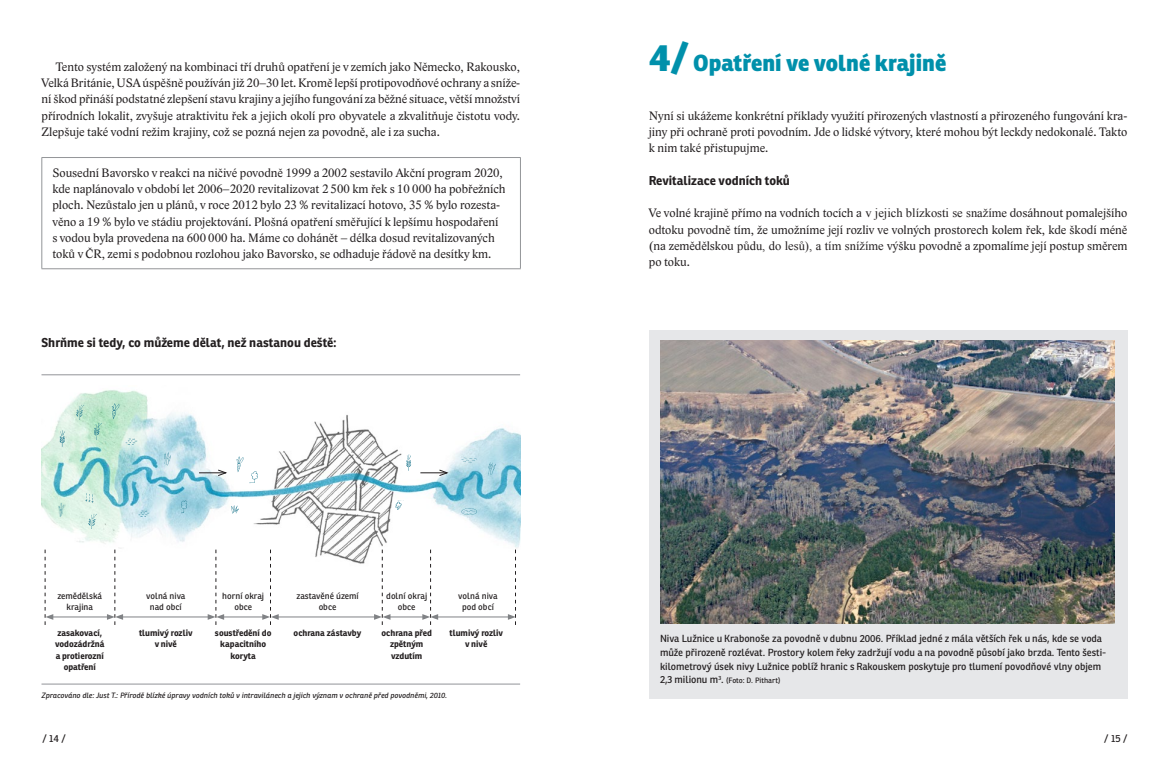
<style>
.page{position:relative;width:1170px;height:780px;background:#fff}
.page>*{position:absolute;margin:0;border:0;box-sizing:border-box;transform-origin:0 0}
.Nadpis_1{font:800 22.5px "Ronnia";color:#0090ab}
.Box{font:12.5px/16.2px "Lido STF";color:#231f20}
.Odstavec_1{font:12.5px/16.2px "Lido STF";color:#231f20;text-align:justify}
.Odstavec{font:12.5px/16.2px "Lido STF";color:#231f20;text-align:justify}
.Nadpis_2{font:700 12.5px "Ronnia";color:#231f20}
.t1{font:10px/13.8px "Ronnia";letter-spacing:-.005em;color:#231f20}
.t2{font:700 8.75px/11.2px "Ronnia";color:#231f20;text-align:center}
.t3{font:8.75px/11.2px "Ronnia";color:#231f20;text-align:center}
.t4{font:italic 7.5px "Ronnia";color:#231f20}
.t5{font:7.5px "Ronnia";color:#231f20}
.s1{font-size:37.5px}
.s2{font-family:"Times New Roman"}
.s3{font-size:10px}
</style>
<div class="page">
<hr style="left:41px;top:157px;width:479px;height:1px;background:#939598">
<hr style="left:41px;top:158px;width:1px;height:110px;background:#939598">
<hr style="left:520px;top:158px;width:1px;height:110px;background:#939598">
<hr style="left:41px;top:268px;width:479px;height:1px;background:#939598">
<img style="left:42px;top:390px;width:478px;height:207px">
<hr style="left:41px;top:374px;width:479px;height:1px;background:#a8a9ad">
<hr style="left:41px;top:683px;width:479px;height:1px;background:#a8a9ad">
<hr style="left:51px;top:616px;width:58px;height:1px;background:#808285">
<svg style="left:45px;top:549px;width:8px;height:76px"></svg>
<hr style="left:222px;top:616px;width:42px;height:1px;background:#808285">
<hr style="left:277px;top:616px;width:99px;height:1px;background:#808285">
<svg style="left:262px;top:549px;width:17px;height:76px"></svg>
<hr style="left:388px;top:616px;width:36px;height:1px;background:#808285">
<svg style="left:374px;top:549px;width:16px;height:76px"></svg>
<hr style="left:436px;top:616px;width:74px;height:1px;background:#808285">
<svg style="left:422px;top:549px;width:16px;height:76px"></svg>
<svg style="left:508px;top:549px;width:8px;height:76px"></svg>
<hr style="left:121px;top:616px;width:89px;height:1px;background:#808285">
<svg style="left:107px;top:549px;width:16px;height:76px"></svg>
<svg style="left:208px;top:549px;width:16px;height:76px"></svg>
<img style="left:162px;top:450px;width:10px;height:16px">
<svg style="left:126px;top:436px;width:12px;height:10px"></svg>
<svg style="left:138px;top:508px;width:12px;height:10px"></svg>
<img style="left:57px;top:429px;width:9px;height:19px">
<img style="left:248px;top:469px;width:10px;height:16px">
<img style="left:178px;top:499px;width:9px;height:14px">
<img style="left:57px;top:502px;width:9px;height:16px">
<svg style="left:390px;top:500px;width:13px;height:11px"></svg>
<img style="left:461px;top:507px;width:17px;height:8px">
<svg style="left:85px;top:492px;width:10px;height:11px"></svg>
<img style="left:484px;top:460px;width:13px;height:16px">
<img style="left:459px;top:457px;width:19px;height:6px">
<img style="left:235px;top:456px;width:9px;height:16px">
<img style="left:111px;top:403px;width:8px;height:16px">
<img style="left:403px;top:453px;width:10px;height:19px">
<img style="left:93px;top:422px;width:9px;height:19px">
<img style="left:75px;top:404px;width:10px;height:16px">
<img style="left:88px;top:513px;width:9px;height:16px">
<svg style="left:231px;top:504px;width:9px;height:10px"></svg>
<svg style="left:199px;top:469px;width:28px;height:7px"></svg>
<svg style="left:420px;top:469px;width:29px;height:7px"></svg>
<div style="left:648px;top:330px;width:479px;height:368px;background:#e6e7e9"></div>
<img style="left:660px;top:341px;width:454px;height:283px">
<p class="Odstavec" style="left:41px;top:59px;width:480px;text-indent:14px">Tento systém založený na kombinaci tří druhů opatření je v zemích jako Německo, Rakousko, Velká Británie, USA úspěšně používán již 20–30 let. Kromě lepší protipovodňové ochrany a sníže&shy;ní škod přináší podstatné zlepšení stavu krajiny a jejího fungování za běžné situace, větší množství přírodních lokalit, zvyšuje atraktivitu řek a jejich okolí pro obyvatele a zkvalitňuje čistotu vody.<br>Zlepšuje také vodní režim krajiny, což se pozná nejen za povodně, ale i za sucha.</p>
<p class="Box" style="left:52px;top:165px;width:454px">Sousední Bavorsko v reakci na ničivé povodně 1999 a 2002 sestavilo Akční program 2020, kde naplánovalo v období let 2006–2020 revitalizovat 2 500 km řek s 10 000 ha pobřežních ploch. Nezůstalo jen u plánů, v roce 2012 bylo 23 % revitalizací hotovo, 35 % bylo rozesta&shy;věno a 19 % bylo ve stádiu projektování. Plošná opatření směřující k lepšímu hospodaření s vodou byla provedena na 600 000 ha. Máme co dohánět – délka dosud revitalizovaných toků v ČR, zemi s podobnou rozlohou jako Bavorsko, se odhaduje řádově na desítky km.</p>
<p class="Nadpis_2" style="left:41px;top:335px;width:297px">Shrňme si tedy, co můžeme dělat, než nastanou deště:</p>
<p class="t3" style="left:58px;top:589px;width:46px">zemědělská krajina</p>
<p class="t2" style="left:55px;top:627px;width:51px">zasakovací, vodozádržná a protierozní opatření</p>
<p class="t3" style="left:146px;top:589px;width:41px">volná niva nad obcí</p>
<p class="t2" style="left:139px;top:627px;width:55px">tlumivý rozliv v nivě</p>
<p class="t3" style="left:222px;top:589px;width:43px">horní okraj obce</p>
<p class="t2" style="left:215px;top:627px;width:58px">soustředění do kapacitního koryta</p>
<p class="t3" style="left:296px;top:589px;width:64px">zastavěné území obce</p>
<p class="t2" style="left:293px;top:627px;width:69px">ochrana zástavby</p>
<p class="t3" style="left:386px;top:589px;width:42px">dolní okraj obce</p>
<p class="t2" style="left:381px;top:627px;width:52px">ochrana před zpětným vzdutím</p>
<p class="t3" style="left:458px;top:589px;width:41px">volná niva pod obcí</p>
<p class="t2" style="left:449px;top:627px;width:55px">tlumivý rozliv v nivě</p>
<p class="Nadpis_1" style="left:648px;top:48px;width:299px"><span class="s1">4/</span> Opatření ve volné krajině</p>
<p class="Odstavec_1" style="left:648px;top:107px;width:480px">Nyní si ukážeme konkrétní příklady využití přirozených vlastností a přirozeného fungování kra&shy;jiny při ochraně proti povodním. Jde o lidské výtvory, které mohou být leckdy nedokonalé. Takto k nim také přistupujme.</p>
<p class="Nadpis_2" style="left:648px;top:172px;width:143px">Revitalizace vodních toků</p>
<p class="Odstavec_1" style="left:648px;top:205px;width:480px">Ve volné krajině přímo na vodních tocích a <span class="s2">v jejich blízkosti se snažíme</span> dosáhnout pomalejšího odtoku povodně tím, že umožníme její rozliv ve volných prostorech kolem řek, kde škodí méně (na zemědělskou <span class="s2">půdu, do lesů), a tím snížíme</span> výšku povodně a zpomalíme její postup směrem po toku.</p>
<p class="t1" style="left:660px;top:631px;width:447px">Niva Lužnice u Krabonoše za povodně v dubnu 2006. Příklad jedné z mála větších řek u nás, kde se voda může přirozeně rozlévat. Prostory kolem řeky zadržují vodu a na povodně působí jako brzda. Tento šesti&shy;kilometrový úsek nivy Lužnice poblíž hranic s Rakouskem poskytuje pro tlumení povodňové vlny objem</p>
<p class="t5" style="left:660px;top:676px;width:122px"><span class="s3">2,3 milionu m</span><sup>3</sup><span class="s3">.</span> (Foto: D. Pithart)</p>
<p class="t4" style="left:41px;top:690px;width:407px">Zpracováno dle: Just T.: Přírodě blízké úpravy vodních toků v intravilánech a jejich význam v ochraně před povodněmi, 2010.</p>
<p class="t1" style="left:43px;top:731px;width:25px">/ 14 /</p>
<p class="t1" style="left:1104px;top:731px;width:25px">/ 15 /</p>
</div>
